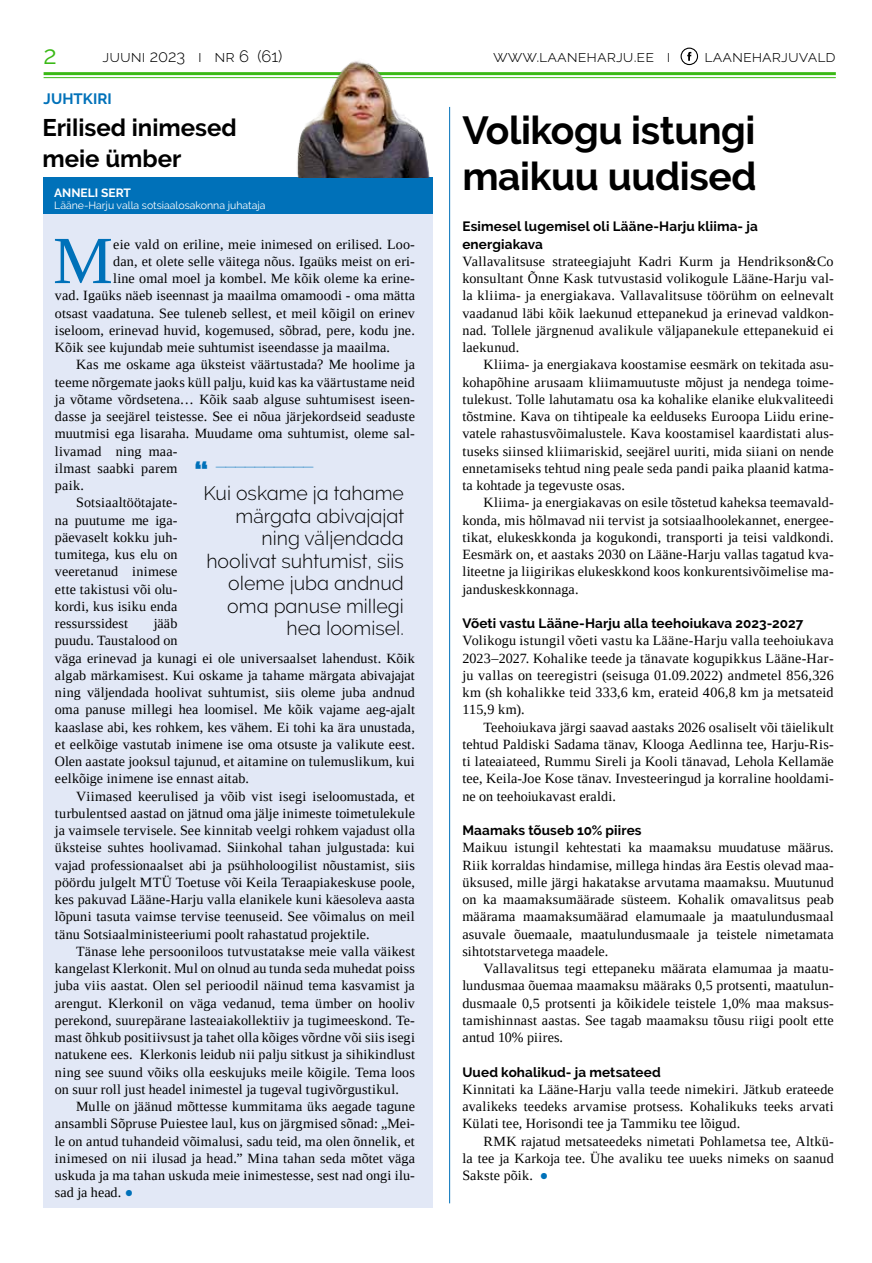
<style>
.page{position:relative;width:872px;height:1263px;background:#fff}
.page>*{position:absolute;margin:0;border:0;box-sizing:border-box;transform-origin:0 0}
.t1{font:67.5px "Tinos";color:#0071b9}
.t2{font:700 39px/46.8px "Raleway";letter-spacing:-.01em;color:#000}
.t3{font:100 25.5px "Raleway";color:#0071b9}
.t4{font:25.5px "Raleway";color:#3ab916}
.t5{font:700 24px/30.6px "Raleway";color:#000}
.t6{font:300 19.5px/22.5px "Raleway";color:#000;text-align:right}
.t7{font:300 16.5px "Raleway";color:#000}
.t8{font:700 15px "Raleway";letter-spacing:.005em;color:#0071b9}
.t9{font:14.1px/17.2px "Tinos";letter-spacing:.01em;color:#000;text-align:justify}
.t10{font:700 13.5px/17.2px "Raleway";letter-spacing:.01em;color:#000}
.t11{font:700 12px "Raleway";color:#fff}
.t12{font:10.5px "Raleway";color:#fff}
.s1{font-weight:900}
.s2{color:#0071b9}
</style>
<div class="page">
<svg style="left:680px;top:48px;width:18px;height:17px"></svg>
<hr style="left:44px;top:72px;width:792px;height:3px;background:#3ab916">
<hr style="left:44px;top:77px;width:792px;height:1px;background:#3ab916">
<div style="left:44px;top:210px;width:389px;height:998px;background:#e2e8f6"></div>
<div style="left:44px;top:178px;width:389px;height:36px;background:#0071b9"></div>
<hr style="left:449px;top:107px;width:1px;height:1096px;background:#0071b9">
<img style="left:289px;top:61px;width:140px;height:117px">
<h3 class="t4" style="left:44px;top:40px;width:15px">2</h3>
<p class="t7" style="left:102px;top:47px;width:181px">juuni 2023 i nr 6 (61)</p>
<p class="t7" style="left:493px;top:47px;width:179px">www.laaneharju.ee i</p>
<p class="t7" style="left:704px;top:47px;width:133px">laaneharjuvald</p>
<p class="t8" style="left:44px;top:90px;width:70px">JUHTKIRI</p>
<h3 class="t5" style="left:42px;top:112px;width:196px">Erilised inimesed meie ümber</h3>
<p class="t11" style="left:54px;top:186px;width:78px">ANNELI SERT</p>
<p class="t12" style="left:54px;top:200px;width:213px">Lääne-Harju valla sotsiaalosakonna juhataja</p>
<h1 class="t1" style="left:53px;top:217px;width:61px">M</h1>
<p class="t9" style="left:113px;top:235px;width:303px">eie vald on eriline, meie inimesed on erilised. Loo-</p>
<p class="t9" style="left:113px;top:252px;width:303px">dan, et olete selle väitega nõus. Igaüks meist on eri-</p>
<p class="t9" style="left:113px;top:270px;width:303px">line omal moel ja kombel. Me kõik oleme ka erine-</p>
<p class="t9" style="left:55px;top:287px;width:361px">vad. Igaüks näeb iseennast ja maailma omamoodi - oma mätta</p>
<p class="t9" style="left:55px;top:304px;width:361px">otsast vaadatuna. See tuleneb sellest, et meil kõigil on erinev</p>
<p class="t9" style="left:55px;top:321px;width:361px">iseloom, erinevad huvid, kogemused, sõbrad, pere, kodu jne.</p>
<p class="t9" style="left:55px;top:339px;width:337px">Kõik see kujundab meie suhtumist iseendasse ja maailma.</p>
<p class="t9" style="left:76px;top:356px;width:340px">Kas me oskame aga üksteist väärtustada? Me hoolime ja</p>
<p class="t9" style="left:55px;top:373px;width:361px">teeme nõrgemate jaoks küll palju, kuid kas ka väärtustame neid</p>
<p class="t9" style="left:55px;top:390px;width:361px">ja võtame võrdsetena… Kõik saab alguse suhtumisest iseen-</p>
<p class="t9" style="left:55px;top:408px;width:361px">dasse ja seejärel teistesse. See ei nõua järjekordseid seaduste</p>
<p class="t9" style="left:55px;top:425px;width:361px">muutmisi ega lisaraha. Muudame oma suhtumist, oleme sal-</p>
<p class="t9" style="left:55px;top:442px;width:124px">livamad ning maa-</p>
<p class="t9" style="left:55px;top:459px;width:124px">ilmast saabki parem</p>
<p class="t9" style="left:55px;top:477px;width:30px">paik.</p>
<p class="t9" style="left:76px;top:494px;width:103px">Sotsiaaltöötajate-</p>
<p class="t9" style="left:55px;top:511px;width:124px">na puutume me iga-</p>
<p class="t9" style="left:55px;top:528px;width:124px">päevaselt kokku juh-</p>
<p class="t9" style="left:55px;top:546px;width:124px">tumitega, kus elu on</p>
<p class="t9" style="left:55px;top:563px;width:124px">veeretanud inimese</p>
<p class="t9" style="left:55px;top:580px;width:124px">ette takistusi või olu-</p>
<p class="t9" style="left:55px;top:597px;width:124px">kordi, kus isiku enda</p>
<p class="t9" style="left:55px;top:615px;width:75px">ressurssidest</p>
<h3 class="t3" style="left:194px;top:450px;width:122px"><span class="s1">“</span> ––––––––––</h3>
<h3 class="t6" style="left:203px;top:482px;width:202px">Kui oskame ja tahame märgata abivajajat ning väljendada hoolivat suhtumist, siis oleme juba andnud oma panuse millegi hea loomisel.</h3>
<p class="t9" style="left:55px;top:615px;width:361px;text-align:left;text-indent:99px">jääb<br>puudu. Taustalood on<br>väga erinevad ja kunagi ei ole universaalset lahendust. Kõik algab märkamisest. Kui oskame ja tahame märgata abivajajat ning väljendada hoolivat suhtumist, siis oleme juba andnud oma panuse millegi hea loomisel. Me kõik vajame aeg-ajalt kaaslase abi, kes rohkem, kes vähem. Ei tohi ka ära unustada, et eelkõige vastutab inimene ise oma otsuste ja valikute eest.<br>Olen aastate jooksul tajunud, et aitamine on tulemuslikum, kui eelkõige inimene ise ennast aitab.</p>
<p class="t9" style="left:55px;top:787px;width:361px;text-indent:21px">Viimased keerulised ja võib vist isegi iseloomustada, et turbulentsed aastad on jätnud oma jälje inimeste toimetulekule ja vaimsele tervisele. See kinnitab veelgi rohkem vajadust olla üksteise suhtes hoolivamad. Siinkohal tahan julgustada: kui vajad professionaalset abi ja psühholoogilist nõustamist, siis pöördu julgelt MTÜ Toetuse või Keila Teraapiakeskuse poole, kes pakuvad Lääne-Harju valla elanikele kuni käesoleva aasta lõpuni tasuta vaimse tervise teenuseid. See võimalus on meil tänu Sotsiaalministeeriumi poolt rahastatud projektile.</p>
<p class="t9" style="left:55px;top:942px;width:361px;text-indent:21px">Tänase lehe persooniloos tutvustatakse meie valla väikest kangelast Klerkonit. Mul on olnud au tunda seda muhedat poiss juba viis aastat. Olen sel perioodil näinud tema kasvamist ja arengut. Klerkonil on väga vedanud, tema ümber on hooliv perekond, suurepärane lasteaiakollektiiv ja tugimeeskond. Te&shy;mast õhkub positiivsust ja tahet olla kõiges võrdne või siis isegi natukene ees. Klerkonis leidub nii palju sitkust ja sihikindlust ning see suund võiks olla eeskujuks meile kõigile. Tema loos on suur roll just headel inimestel ja tugeval tugivõrgustikul.</p>
<p class="t9" style="left:55px;top:1098px;width:361px;text-indent:21px">Mulle on jäänud mõttesse kummitama üks aegade tagune ansambli Sõpruse Puiestee laul, kus on järgmised sõnad: „Mei&shy;le on antud tuhandeid võimalusi, sadu teid, ma olen õnnelik, et inimesed on nii ilusad ja head.” Mina tahan seda mõtet väga uskuda ja ma tahan uskuda meie inimestesse, sest nad ongi ilu&shy;sad ja head. <span class="s2">●</span></p>
<h2 class="t2" style="left:462px;top:107px;width:296px">Volikogu istungi maikuu uudised</h2>
<p class="t10" style="left:462px;top:218px;width:297px">Esimesel lugemisel oli Lääne-Harju kliima- ja energiakava</p>
<p class="t9" style="left:462px;top:252px;width:373px">Vallavalitsuse strateegiajuht Kadri Kurm ja Hendrikson&amp;Co konsultant Õnne Kask tutvustasid volikogule Lääne-Harju val&shy;la kliima- ja energiakava. Vallavalitsuse töörühm on eelnevalt vaadanud läbi kõik laekunud ettepanekud ja erinevad valdkon&shy;nad. Tollele järgnenud avalikule väljapanekule ettepanekuid ei laekunud.</p>
<p class="t9" style="left:462px;top:356px;width:373px;text-indent:21px">Kliima- ja energiakava koostamise eesmärk on tekitada asu&shy;kohapõhine arusaam kliimamuutuste mõjust ja nendega toime&shy;tulekust. Tolle lahutamatu osa ka kohalike elanike elukvaliteedi tõstmine. Kava on tihtipeale ka eelduseks Euroopa Liidu erine&shy;vatele rahastusvõimalustele. Kava koostamisel kaardistati alus&shy;tuseks siinsed kliimariskid, seejärel uuriti, mida siiani on nende ennetamiseks tehtud ning peale seda pandi paika plaanid katma&shy;ta kohtade ja tegevuste osas.</p>
<p class="t9" style="left:462px;top:494px;width:373px;text-indent:21px">Kliima- ja energiakavas on esile tõstetud kaheksa teemavald&shy;konda, mis hõlmavad nii tervist ja sotsiaalhoolekannet, energee&shy;tikat, elukeskkonda ja kogukondi, transporti ja teisi valdkondi.<br>Eesmärk on, et aastaks 2030 on Lääne-Harju vallas tagatud kva&shy;liteetne ja liigirikas elukeskkond koos konkurentsivõimelise ma&shy;janduskeskkonnaga.</p>
<p class="t10" style="left:462px;top:615px;width:342px">Võeti vastu Lääne-Harju alla teehoiukava 2023-2027</p>
<p class="t9" style="left:462px;top:632px;width:373px">Volikogu istungil võeti vastu ka Lääne-Harju valla teehoiukava 2023–2027. Kohalike teede ja tänavate kogupikkus Lääne-Har&shy;ju vallas on teeregistri (seisuga 01.09.2022) andmetel 856,326 km (sh kohalikke teid 333,6 km, erateid 406,8 km ja metsateid 115,9 km).</p>
<p class="t9" style="left:462px;top:718px;width:373px;text-indent:21px">Teehoiukava järgi saavad aastaks 2026 osaliselt või täielikult tehtud Paldiski Sadama tänav, Klooga Aedlinna tee, Harju-Ris&shy;ti lateaiateed, Rummu Sireli ja Kooli tänavad, Lehola Kellamäe tee, Keila-Joe Kose tänav. Investeeringud ja korraline hooldami&shy;ne on teehoiukavast eraldi.</p>
<p class="t10" style="left:462px;top:822px;width:181px">Maamaks tõuseb 10% piires</p>
<p class="t9" style="left:462px;top:839px;width:373px">Maikuu istungil kehtestati ka maamaksu muudatuse määrus.<br>Riik korraldas hindamise, millega hindas ära Eestis olevad maa&shy;üksused, mille järgi hakatakse arvutama maamaksu. Muutunud on ka maamaksumäärade süsteem. Kohalik omavalitsus peab määrama maamaksumäärad elamumaale ja maatulundusmaal asuvale õuemaale, maatulundusmaale ja teistele nimetamata sihtotstarvetega maadele.</p>
<p class="t9" style="left:462px;top:960px;width:373px;text-indent:21px">Vallavalitsus tegi ettepaneku määrata elamumaa ja maatu&shy;lundusmaa õuemaa maamaksu määraks 0,5 protsenti, maatulun&shy;dusmaale 0,5 protsenti ja kõikidele teistele 1,0% maa maksus&shy;tamishinnast aastas. See tagab maamaksu tõusu riigi poolt ette antud 10% piires.</p>
<p class="t10" style="left:462px;top:1063px;width:200px">Uued kohalikud- ja metsateed</p>
<p class="t9" style="left:462px;top:1080px;width:373px">Kinnitati ka Lääne-Harju valla teede nimekiri. Jätkub erateede avalikeks teedeks arvamise protsess. Kohalikuks teeks arvati Külati tee, Horisondi tee ja Tammiku tee lõigud.</p>
<p class="t9" style="left:462px;top:1132px;width:373px;text-indent:21px">RMK rajatud metsateedeks nimetati Pohlametsa tee, Altkü&shy;la tee ja Karkoja tee. Ühe avaliku tee uueks nimeks on saanud Sakste põik. <span class="s2">●</span></p>
</div>
